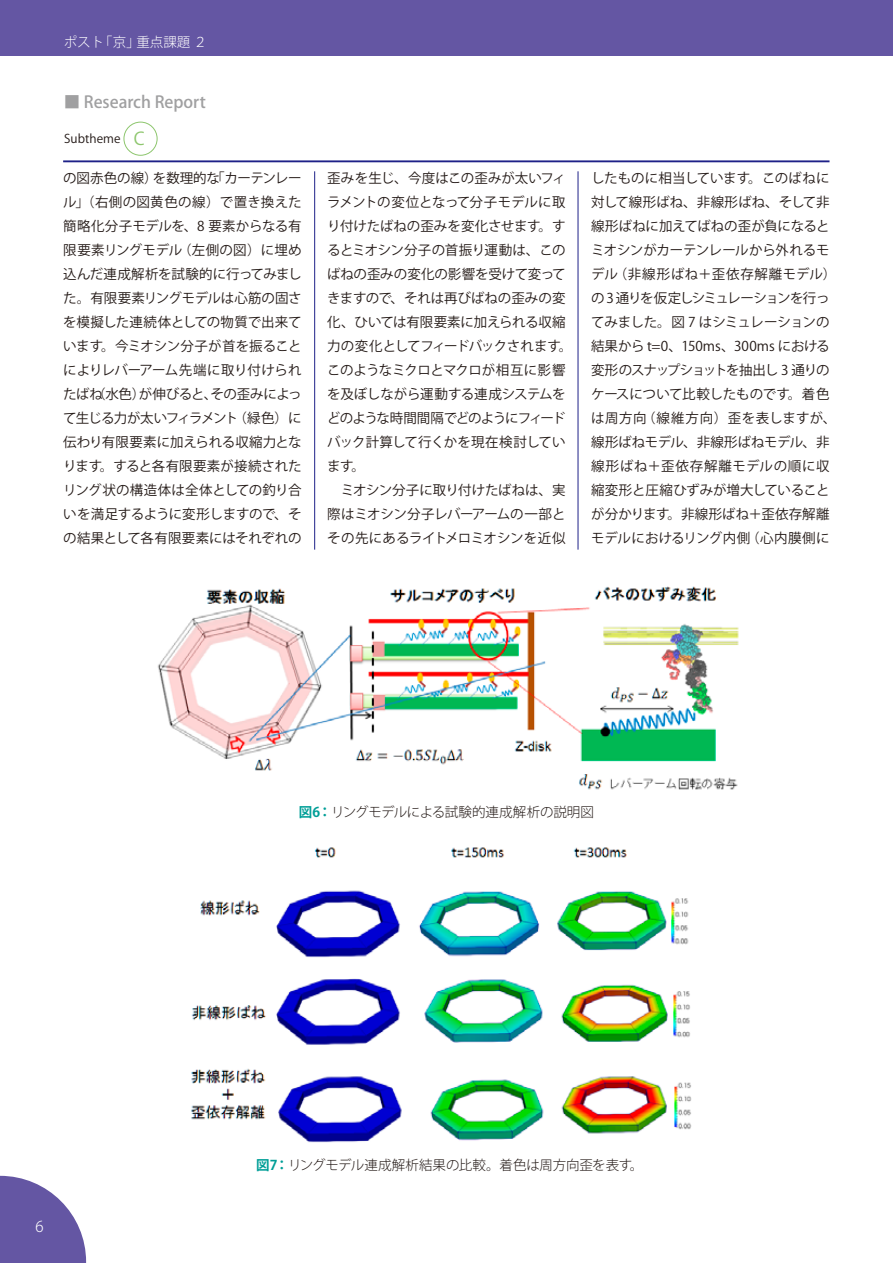
<style>
.page{position:relative;width:893px;height:1263px;background:#fff}
.page>*{position:absolute;margin:0;border:0;box-sizing:border-box;transform-origin:0 0}
.t1{font:500 16.5px "Koz Go Std";letter-spacing:-.005em;color:#a0a0a1}
.t2{font:300 15px "Koz Go Std";color:#fff}
.t3{font:13.5px/24px "Koz Go Std";letter-spacing:-.015em;color:#231916;text-align:justify}
.t4{font:300 13.5px "Koz Go Std";letter-spacing:-.015em;color:#231916}
.t5{font:300 13.5px "Koz Go Std";color:#fff}
.t6{font:12px "Koz Go Std";letter-spacing:.005em;color:#231916}
.s1{font-size:17.55px;color:#8dc66d}
.s2{font-weight:700;color:#009e97}
</style>
<div class="page">
<svg style="left:0;top:1176px;width:86px;height:87px"></svg>
<div style="left:0;top:0;width:893px;height:55px;background:#6456a3"></div>
<div style="left:124px;top:122px;width:33px;height:34px;border:1px solid #8dc66d;border-radius:50%"></div>
<hr style="left:63px;top:160px;width:766px;height:2px;background:#1e2188">
<hr style="left:314px;top:171px;width:1px;height:379px;background:#1e2188">
<hr style="left:578px;top:171px;width:1px;height:379px;background:#1e2188">
<img style="left:157px;top:586px;width:582px;height:204px">
<img style="left:191px;top:847px;width:501px;height:296px">
<p class="t5" style="left:64px;top:33px;width:145px">ポスト｢京」重点課題 ２</p>
<p class="t1" style="left:64px;top:92px;width:144px">■ Research Report</p>
<p class="t6" style="left:64px;top:131px;width:82px">Subtheme <span class="s1">C</span></p>
<p class="t3" style="left:63px;top:167px;width:240px">の図赤色の線）を数理的な「カーテンレール」（右側の図黄色の線）で置き換えた簡略化分子モデルを、8 要素からなる有限要素リングモデル（左側の図）に埋め込んだ連成解析を試験的に行ってみました。有限要素リングモデルは心筋の固さを模擬した連続体としての物質で出来ています。今ミオシン分子が首を振ることによりレバーアーム先端に取り付けられたばね（水色）が伸びると、その歪みによって生じる力が太いフィラメント（緑色）に伝わり有限要素に加えられる収縮力となります。すると各有限要素が接続されたリング状の構造体は全体としての釣り合いを満足するように変形しますので、その結果として各有限要素にはそれぞれの</p>
<p class="t3" style="left:327px;top:167px;width:247px;text-align:left">歪みを生じ、今度はこの歪みが太いフィラメントの変位となって分子モデルに取り付けたばねの歪みを変化させます。するとミオシン分子の首振り運動は、このばねの歪みの変化の影響を受けて変ってきますので、それは再びばねの歪みの変化、ひいては有限要素に加えられる収縮力の変化としてフィードバックされます。このようなミクロとマクロが相互に影響を及ぼしながら運動する連成システムをどのような時間間隔でどのようにフィードバック計算して行くかを現在検討しています。</p>
<p class="t3" style="left:327px;top:479px;width:240px;text-indent:14px">ミオシン分子に取り付けたばねは、実際はミオシン分子レバーアームの一部とその先にあるライトメロミオシンを近似</p>
<p class="t3" style="left:591px;top:167px;width:247px;text-align:left">したものに相当しています。このばねに対して線形ばね、非線形ばね、そして非線形ばねに加えてばねの歪が負になるとミオシンがカーテンレールから外れるモデル（非線形ばね＋歪依存解離モデル）の 3 通りを仮定しシミュレーションを行ってみました。図 7 はシミュレーションの結果から t=0、150ms、300ms における変形のスナップショットを抽出し 3 通りのケースについて比較したものです。着色は周方向（線維方向）歪を表しますが、線形ばねモデル、非線形ばねモデル、非線形ばね＋歪依存解離モデルの順に収縮変形と圧縮ひずみが増大していることが分かります。非線形ばね＋歪依存解離モデルにおけるリング内側（心内膜側に</p>
<p class="t4" style="left:299px;top:803px;width:297px"><span class="s2">図6：</span> リングモデルによる試験的連成解析の説明図</p>
<p class="t2" style="left:35px;top:1217px;width:10px">6</p>
<p class="t4" style="left:256px;top:1157px;width:389px"><span class="s2">図7：</span> リングモデル連成解析結果の比較。着色は周方向歪を表す。</p>
</div>
